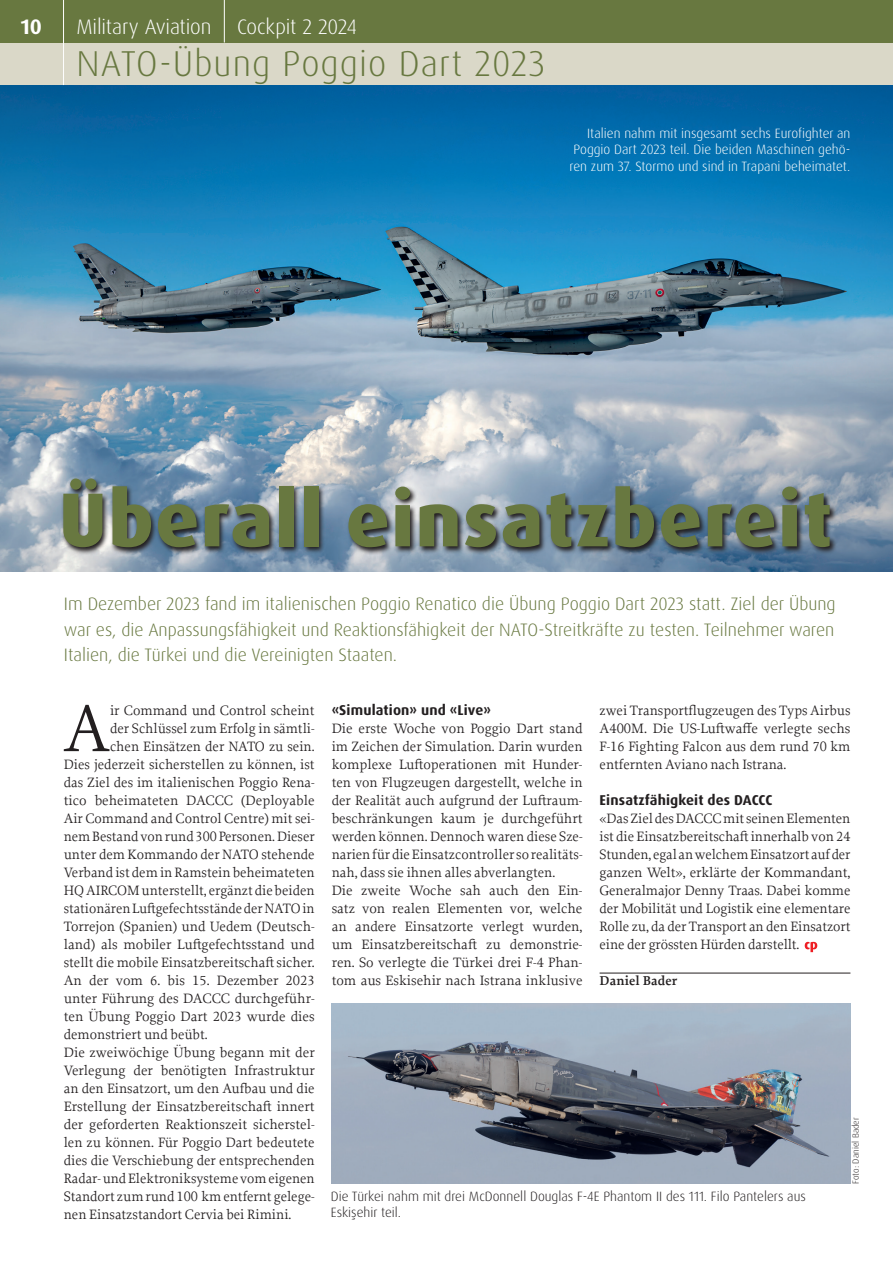
<style>
.page{position:relative;width:893px;height:1263px;background:#fff}
.page>*{position:absolute;margin:0;border:0;box-sizing:border-box;transform-origin:0 0}
.t1{font:800 76.5px "Dax Pro";letter-spacing:.02em;color:#687840}
.t2{font:69.3px "Proforma";color:#231f20}
.t3{font:300 36px "Dax Pro";letter-spacing:.03em;color:#687840}
.t4{font:300 21px "Dax Pro";letter-spacing:-.01em;color:#fff}
.t5{font:700 21px "Dax Pro";color:#fff}
.t6{font:300 18px/25.5px "Dax Pro";color:#687840;text-align:justify}
.t7{font:14.25px/18px "Proforma";color:#231f20;text-align:justify}
.t8{font:700 14.25px "Dax Pro";letter-spacing:.01em;color:#231f20}
.t9{font:300 13.5px/16.2px "Dax Pro";color:#fff;text-align:right}
.t10{font:300 13.5px/16.2px "Dax Pro";color:#231f20}
.t11{font:600 13.5px "Proforma";letter-spacing:.01em;color:#231f20}
.t12{font:300 9px "Dax Pro";color:#231f20}
</style>
<div class="page">
<div style="left:0;top:43px;width:893px;height:42px;background:#dad8c8"></div>
<div style="left:0;top:0;width:893px;height:43px;background:#687840"></div>
<hr style="left:600px;top:973px;width:250px;height:1px;background:#231f20">
<svg style="left:805px;top:942px;width:12px;height:10px"></svg>
<img style="left:0;top:85px;width:893px;height:486px">
<svg style="left:62px;top:477px;width:776px;height:78px"></svg>
<img style="left:332px;top:1003px;width:518px;height:180px">
<hr style="left:63px;top:0;width:1px;height:85px;background:#fff">
<hr style="left:224px;top:0;width:1px;height:43px;background:#fff">
<h3 class="t5" style="left:21px;top:13px;width:23px">10</h3>
<h3 class="t4" style="left:77px;top:13px;width:282px">Military Aviation Cockpit 2 2024</h3>
<h3 class="t3" style="left:77px;top:40px;width:470px">NATO-Übung Poggio Dart 2023</h3>
<p class="t9" style="left:569px;top:125px;width:282px">Italien nahm mit insgesamt sechs Eurofighter an<br>Poggio Dart 2023 teil. Die beiden Maschinen gehö&shy;ren zum 37. Stormo und sind in Trapani beheimatet.</p>
<h1 class="t1" style="left:59px;top:470px;width:775px">Überall einsatzbereit</h1>
<p class="t6" style="left:64px;top:591px;width:773px">Im Dezember 2023 fand im italienischen Poggio Renatico die Übung Poggio Dart 2023 statt. Ziel der Übung war es, die Anpassungsfähigkeit und Reaktionsfähigkeit der NATO-Streitkräfte zu testen. Teilnehmer waren Italien, die Türkei und die Vereinigten Staaten.</p>
<h2 class="t2" style="left:63px;top:686px;width:48px">A</h2>
<p class="t7" style="left:110px;top:701px;width:206px">ir Command und Control scheint</p>
<p class="t8" style="left:332px;top:701px;width:161px">«Simulation» und «Live»</p>
<p class="t7" style="left:332px;top:719px;width:252px;text-align:left">Die erste Woche von Poggio Dart stand im Zeichen der Simulation. Darin wurden komplexe Luftoperationen mit Hunder&shy;ten von Flugzeugen dargestellt, welche in der Realität auch aufgrund der Luftraum&shy;beschränkungen kaum je durchgeführt werden können. Dennoch waren diese Sze&shy;narien für die Einsatzcontroller so realitäts&shy;nah, dass sie ihnen alles abverlangten.<br>Die zweite Woche sah auch den Ein&shy;satz von realen Elementen vor, welche an andere Einsatzorte verlegt wurden, um Einsatzbereitschaft zu demonstrie&shy;ren. So verlegte die Türkei drei F-4 Phan&shy;tom aus Eskisehir nach Istrana inklusive</p>
<p class="t7" style="left:600px;top:701px;width:252px">zwei Transportflugzeugen des Typs Airbus A400M. Die US-Luftwaffe verlegte sechs F-16 Fighting Falcon aus dem rund 70 km entfernten Aviano nach Istrana.</p>
<p class="t8" style="left:600px;top:791px;width:174px">Einsatzfähigkeit des DACCC</p>
<p class="t7" style="left:600px;top:809px;width:252px">«Das Ziel des DACCC mit seinen Elementen ist die Einsatzbereitschaft innerhalb von 24<br>Stunden, egal an welchem Einsatzort auf der ganzen Welt», erklärte der Kommandant, Generalmajor Denny Traas. Dabei komme der Mobilität und Logistik eine elementare Rolle zu, da der Transport an den Einsatzort eine der grössten Hürden darstellt.</p>
<p class="t11" style="left:600px;top:972px;width:79px">Daniel Bader</p>
<p class="t7" style="left:110px;top:719px;width:206px">der Schlüssel zum Erfolg in sämtli-</p>
<p class="t7" style="left:110px;top:737px;width:206px">chen Einsätzen der NATO zu sein.</p>
<p class="t7" style="left:64px;top:755px;width:252px">Dies jederzeit sicherstellen zu können, ist</p>
<p class="t7" style="left:64px;top:773px;width:252px">das Ziel des im italienischen Poggio Rena-</p>
<p class="t7" style="left:64px;top:791px;width:252px">tico beheimateten DACCC (Deployable</p>
<p class="t7" style="left:64px;top:809px;width:252px">Air Command and Control Centre) mit sei-</p>
<p class="t7" style="left:64px;top:827px;width:252px">nem Bestand von rund 300 Personen. Dieser</p>
<p class="t7" style="left:64px;top:845px;width:252px">unter dem Kommando der NATO stehende</p>
<p class="t7" style="left:64px;top:863px;width:252px">Verband ist dem in Ramstein beheimateten</p>
<p class="t7" style="left:64px;top:881px;width:252px">HQ AIRCOM unterstellt, ergänzt die beiden</p>
<p class="t7" style="left:64px;top:899px;width:252px">stationären Luftgefechtsstände der NATO in</p>
<p class="t7" style="left:64px;top:917px;width:252px">Torrejon (Spanien) und Uedem (Deutsch-</p>
<p class="t7" style="left:64px;top:935px;width:252px">land) als mobiler Luftgefechtsstand und</p>
<p class="t7" style="left:64px;top:953px;width:252px">stellt die mobile Einsatzbereitschaft sicher.</p>
<p class="t7" style="left:64px;top:971px;width:252px">An der vom 6. bis 15. Dezember 2023</p>
<p class="t7" style="left:64px;top:989px;width:252px">unter Führung des DACCC durchgeführ-</p>
<p class="t7" style="left:64px;top:1007px;width:252px">ten Übung Poggio Dart 2023 wurde dies</p>
<p class="t7" style="left:64px;top:1025px;width:145px">demonstriert und beübt.</p>
<p class="t7" style="left:64px;top:1043px;width:252px">Die zweiwöchige Übung begann mit der</p>
<p class="t7" style="left:64px;top:1061px;width:252px">Verlegung der benötigten Infrastruktur</p>
<p class="t7" style="left:64px;top:1079px;width:252px">an den Einsatzort, um den Aufbau und die</p>
<p class="t7" style="left:64px;top:1097px;width:252px">Erstellung der Einsatzbereitschaft innert</p>
<p class="t7" style="left:64px;top:1115px;width:252px">der geforderten Reaktionszeit sicherstel-</p>
<p class="t7" style="left:64px;top:1133px;width:252px">len zu können. Für Poggio Dart bedeutete</p>
<p class="t7" style="left:64px;top:1151px;width:252px">dies die Verschiebung der entsprechenden</p>
<p class="t7" style="left:64px;top:1169px;width:252px">Radar- und Elektroniksysteme vom eigenen</p>
<p class="t7" style="left:64px;top:1187px;width:252px">Standort zum rund 100 km entfernt gelege-</p>
<p class="t7" style="left:64px;top:1205px;width:229px">nen Einsatzstandort Cervia bei Rimini.</p>
<p class="t12" style="left:850px;top:1184px;width:68px;rotate:-90deg">Foto: Daniel Bader</p>
<p class="t10" style="left:331px;top:1188px;width:477px">Die Türkei nahm mit drei McDonnell Douglas F-4E Phantom II des 111. Filo Pantelers aus<br>Eskişehir teil.</p>
</div>
